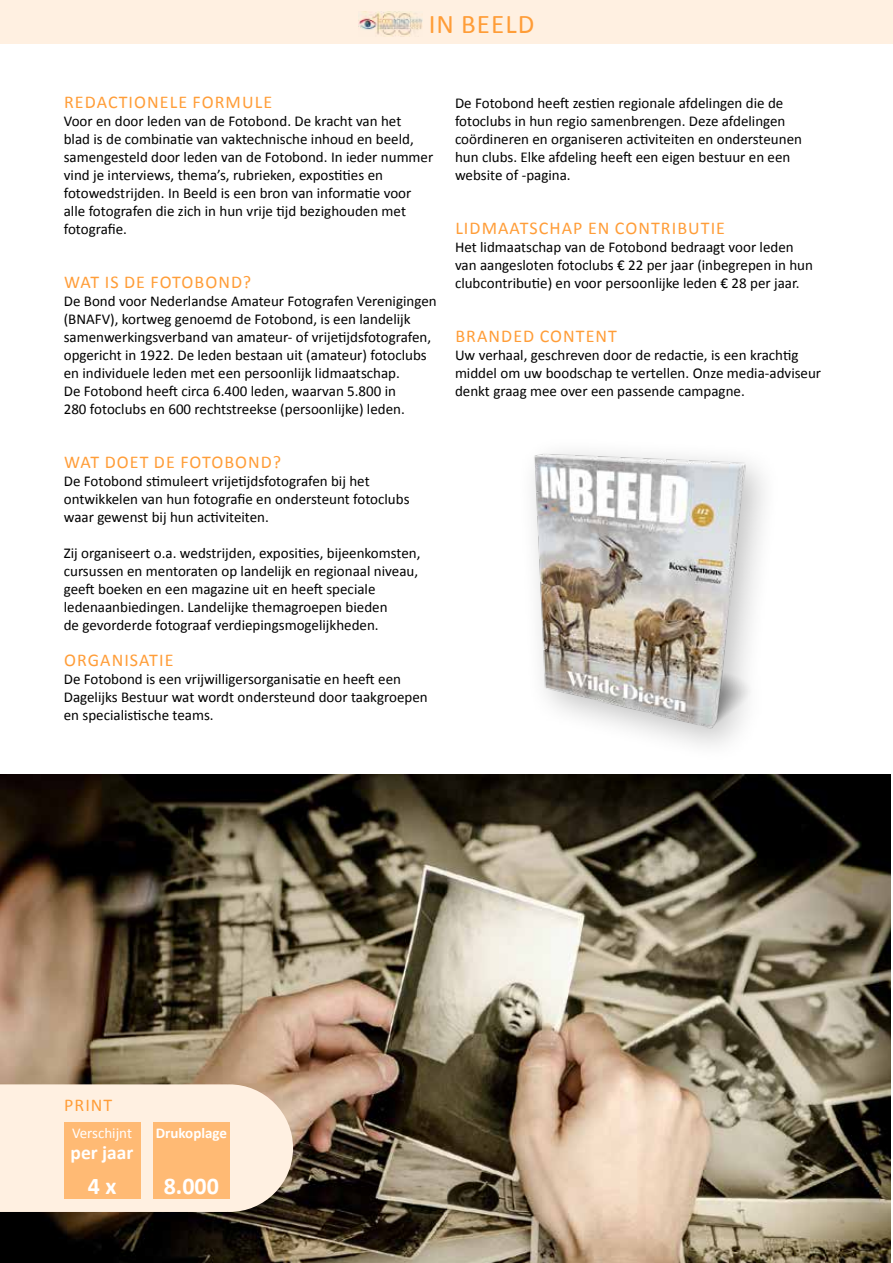
<style>
.page{position:relative;width:893px;height:1263px;background:#fff}
.page>*{position:absolute;margin:0;border:0;box-sizing:border-box;transform-origin:0 0}
.t1{font:27px "Calibri";letter-spacing:.04em;color:#ff9d38}
.t2{font:700 24px "Calibri";color:#fff}
.t3{font:700 19.5px "Calibri";color:#fff}
.t4{font:18px "Calibri";letter-spacing:.06em;color:#ff9d38}
.t5{font:15px/18px "Calibri";color:#000}
.t6{font:15px "Calibri";color:#fff}
.t7{font:700 15px "Calibri";color:#fff}
</style>
<div class="page">
<div style="left:0;top:0;width:893px;height:44px;background:#fff0e1"></div>
<img style="left:0;top:774px;width:891px;height:489px">
<svg style="left:0;top:1084px;width:293px;height:128px;background:#f6e6d6"></svg>
<div style="left:153px;top:1123px;width:77px;height:76px;background:#ffba74"></div>
<div style="left:64px;top:1123px;width:76px;height:76px;background:#ffba74"></div>
<img style="left:358px;top:11px;width:64px;height:25px">
<img style="left:533px;top:452px;width:232px;height:286px">
<h1 class="t1" style="left:429px;top:7px;width:107px">IN BEELD</h1>
<p class="t4" style="left:64px;top:91px;width:209px">REDACTIONELE FORMULE</p>
<p class="t5" style="left:64px;top:112px;width:371px">Voor en door leden van de Fotobond. De kracht van het<br>blad is de combinatie van vaktechnische inhoud en beeld, samengesteld door leden van de Fotobond. In ieder nummer vind je interviews, thema’s, rubrieken, expostities en fotowedstrijden. In Beeld is een bron van informatie voor alle fotografen die zich in hun vrije tijd bezighouden met fotografie.</p>
<p class="t4" style="left:64px;top:271px;width:189px">WAT IS DE FOTOBOND?</p>
<p class="t5" style="left:64px;top:292px;width:374px">De Bond voor Nederlandse Amateur Fotografen Verenigingen (BNAFV), kortweg genoemd de Fotobond, is een landelijk samenwerkingsverband van amateur- of vrijetijdsfotografen, opgericht in 1922. De leden bestaan uit (amateur) fotoclubs en individuele leden met een persoonlijk lidmaatschap.<br>De Fotobond heeft circa 6.400 leden, waarvan 5.800 in<br>280 fotoclubs en 600 rechtstreekse (persoonlijke) leden.</p>
<p class="t4" style="left:64px;top:451px;width:218px">WAT DOET DE FOTOBOND?</p>
<p class="t5" style="left:64px;top:472px;width:347px">De Fotobond stimuleert vrijetijdsfotografen bij het ontwikkelen van hun fotografie en ondersteunt fotoclubs waar gewenst bij hun activiteiten.</p>
<p class="t5" style="left:64px;top:544px;width:358px">Zij organiseert o.a. wedstrijden, exposities, bijeenkomsten, cursussen en mentoraten op landelijk en regionaal niveau, geeft boeken en een magazine uit en heeft speciale ledenaanbiedingen. Landelijke themagroepen bieden<br>de gevorderde fotograaf verdiepingsmogelijkheden.</p>
<p class="t4" style="left:64px;top:649px;width:111px">ORGANISATIE</p>
<p class="t5" style="left:64px;top:670px;width:365px">De Fotobond is een vrijwilligersorganisatie en heeft een<br>Dagelijks Bestuur wat wordt ondersteund door taakgroepen en specialistische teams.</p>
<p class="t5" style="left:455px;top:94px;width:348px">De Fotobond heeft zestien regionale afdelingen die de fotoclubs in hun regio samenbrengen. Deze afdelingen coördineren en organiseren activiteiten en ondersteunen hun clubs. Elke afdeling heeft een eigen bestuur en een website of -pagina.</p>
<p class="t4" style="left:455px;top:217px;width:271px">LIDMAATSCHAP EN CONTRIBUTIE</p>
<p class="t5" style="left:455px;top:238px;width:360px">Het lidmaatschap van de Fotobond bedraagt voor leden van aangesloten fotoclubs € 22 per jaar (inbegrepen in hun clubcontributie) en voor persoonlijke leden € 28 per jaar.</p>
<p class="t4" style="left:455px;top:325px;width:163px">BRANDED CONTENT</p>
<p class="t5" style="left:455px;top:346px;width:368px">Uw verhaal, geschreven door de redactie, is een krachtig middel om uw boodschap te vertellen. Onze media-adviseur denkt graag mee over een passende campagne.</p>
<p class="t4" style="left:64px;top:1093px;width:50px">PRINT</p>
<p class="t6" style="left:72px;top:1123px;width:62px">Verschijnt</p>
<h3 class="t3" style="left:71px;top:1139px;width:64px">per jaar</h3>
<h2 class="t2" style="left:88px;top:1171px;width:30px">4 x</h2>
<p class="t7" style="left:156px;top:1123px;width:73px">Drukoplage</p>
<h2 class="t2" style="left:164px;top:1171px;width:57px">8.000</h2>
</div>
